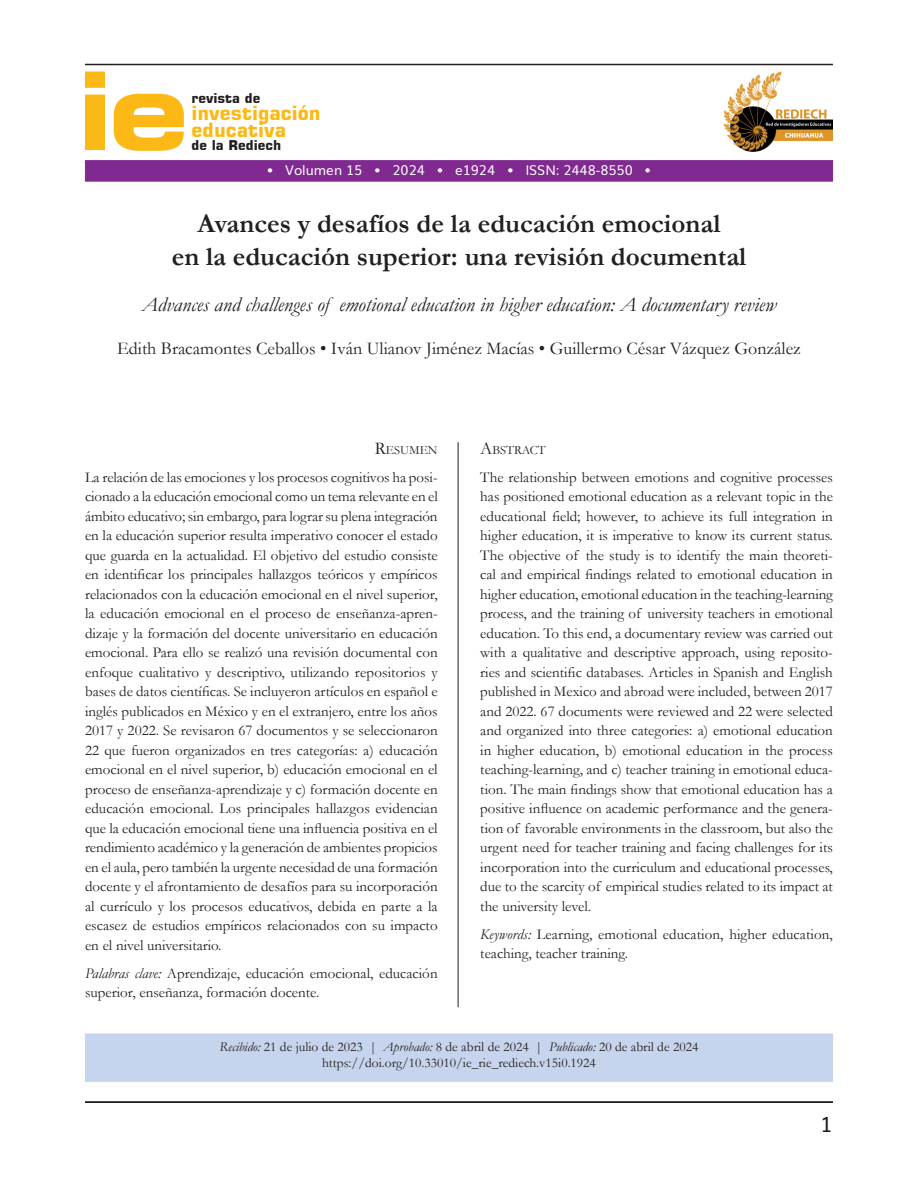
<style>
.page{position:relative;width:918px;height:1188px;background:#fff}
.page>*{position:absolute;margin:0;border:0;box-sizing:border-box;transform-origin:0 0}
.t1{font:700 expanded 108px "Square 721 BT";color:#fcb814}
.Titulo{font:700 27px "Garamond";color:#231f20}
.t2{font:italic 21px "Garamond";color:#231f20}
.t3{font:21px "Muli";color:#231f20}
.t4{font:700 19.5px "Square 721 BT";color:#fcb814}
.Autores-Credito{font:18px "Garamond";color:#231f20}
.Resumen{font:15px/19.5px "Garamond";color:#231f20;text-align:justify}
.Resumen-Abstract{font:15px/19.5px "Garamond";color:#231f20;text-align:justify}
.Fechas-DOI{font:13.5px "Garamond";color:#231f20}
.t5{font:13.5px "Muli";color:#fff}
.t6{font:700 13.5px "Square 721 BT";color:#231f20}
.Titulo_Resumen{font:12.6px "Garamond";color:#231f20}
.s1{font-size:18px}
.s2{font-style:italic}
</style>
<div class="page">
<hr style="left:458px;top:442px;width:1px;height:565px;background:#231f20">
<hr style="left:85px;top:1101px;width:748px;height:2px;background:#231f20">
<div style="left:85px;top:1034px;width:748px;height:48px;background:#c6d5ed"></div>
<div style="left:85px;top:160px;width:748px;height:22px;background:#802990;border:1px solid #802990"></div>
<img style="left:724px;top:71px;width:109px;height:80px">
<hr style="left:85px;top:64px;width:748px;height:1px;background:#231f20">
<p class="t1" style="left:77px;top:46px;width:115px">ie</p>
<p class="t6" style="left:192px;top:90px;width:70px">revista de</p>
<p class="t4" style="left:192px;top:101px;width:131px">investigación</p>
<p class="t4" style="left:192px;top:118px;width:96px">educativa</p>
<p class="t6" style="left:192px;top:137px;width:91px">de la Rediech</p>
<p class="t5" style="left:267px;top:159px;width:386px">• Volumen 15 • 2024 • e1924 • ISSN: 2448-8550 •</p>
<p class="Titulo" style="left:198px;top:205px;width:524px">Avances y desafíos de la educación emocional</p>
<p class="Titulo" style="left:172px;top:238px;width:576px">en la educación superior: una revisión documental</p>
<p class="t2" style="left:142px;top:290px;width:636px">Advances and challenges of emotional education in higher education: A documentary review</p>
<p class="Autores-Credito" style="left:117px;top:336px;width:685px">Edith Bracamontes Ceballos • Iván Ulianov Jiménez Macías • Guillermo César Vázquez González</p>
<p class="Titulo_Resumen" style="left:375px;top:442px;width:64px"><span class="s1">R</span>ESUMEN</p>
<p class="Resumen" style="left:85px;top:467px;width:354px">La relación de las emociones y los procesos cognitivos ha posi&shy;cionado a la educación emocional como un tema relevante en el ámbito educativo; sin embargo, para lograr su plena integración en la educación superior resulta imperativo conocer el estado que guarda en la actualidad. El objetivo del estudio consiste en identificar los principales hallazgos teóricos y empíricos relacionados con la educación emocional en el nivel superior, la educación emocional en el proceso de enseñanza-apren&shy;dizaje y la formación del docente universitario en educación emocional. Para ello se realizó una revisión documental con enfoque cualitativo y descriptivo, utilizando repositorios y bases de datos científicas. Se incluyeron artículos en español e inglés publicados en México y en el extranjero, entre los años 2017 y 2022. Se revisaron 67 documentos y se seleccionaron 22 que fueron organizados en tres categorías: a) educación emocional en el nivel superior, b) educación emocional en el proceso de enseñanza-aprendizaje y c) formación docente en educación emocional. Los principales hallazgos evidencian que la educación emocional tiene una influencia positiva en el rendimiento académico y la generación de ambientes propicios en el aula, pero también la urgente necesidad de una formación docente y el afrontamiento de desafíos para su incorporación al currículo y los procesos educativos, debida en parte a la escasez de estudios empíricos relacionados con su impacto en el nivel universitario.</p>
<p class="Resumen" style="left:85px;top:963px;width:354px"><span class="s2">Palabras clave:</span> Aprendizaje, educación emocional, educación superior, enseñanza, formación docente.</p>
<p class="Titulo_Resumen" style="left:480px;top:442px;width:67px"><span class="s1">A</span>BSTRACT</p>
<p class="Resumen-Abstract" style="left:480px;top:467px;width:354px">The relationship between emotions and cognitive processes has positioned emotional education as a relevant topic in the educational field; however, to achieve its full integration in higher education, it is imperative to know its current status.<br>The objective of the study is to identify the main theoreti&shy;cal and empirical findings related to emotional education in higher education, emotional education in the teaching-learning process, and the training of university teachers in emotional education. To this end, a documentary review was carried out with a qualitative and descriptive approach, using reposito&shy;ries and scientific databases. Articles in Spanish and English published in Mexico and abroad were included, between 2017 and 2022. 67 documents were reviewed and 22 were selected and organized into three categories: a) emotional education in higher education, b) emotional education in the process teaching-learning, and c) teacher training in emotional educa&shy;tion. The main findings show that emotional education has a positive influence on academic performance and the genera&shy;tion of favorable environments in the classroom, but also the urgent need for teacher training and facing challenges for its incorporation into the curriculum and educational processes, due to the scarcity of empirical studies related to its impact at the university level.</p>
<p class="Resumen-Abstract" style="left:480px;top:924px;width:354px"><span class="s2">Keywords:</span> Learning, emotional education, higher education, teaching, teacher training.</p>
<p class="Fechas-DOI" style="left:220px;top:1038px;width:480px"><span class="s2">Recibido:</span> 21 de julio de 2023 | <span class="s2">Aprobado:</span> 8 de abril de 2024 | <span class="s2">Publicado:</span> 20 de abril de 2024</p>
<p class="Fechas-DOI" style="left:322px;top:1054px;width:275px">https://doi.org/10.33010/ie_rie_rediech.v15i0.1924</p>
<p class="t3" style="left:820px;top:1107px;width:14px">1</p>
</div>
